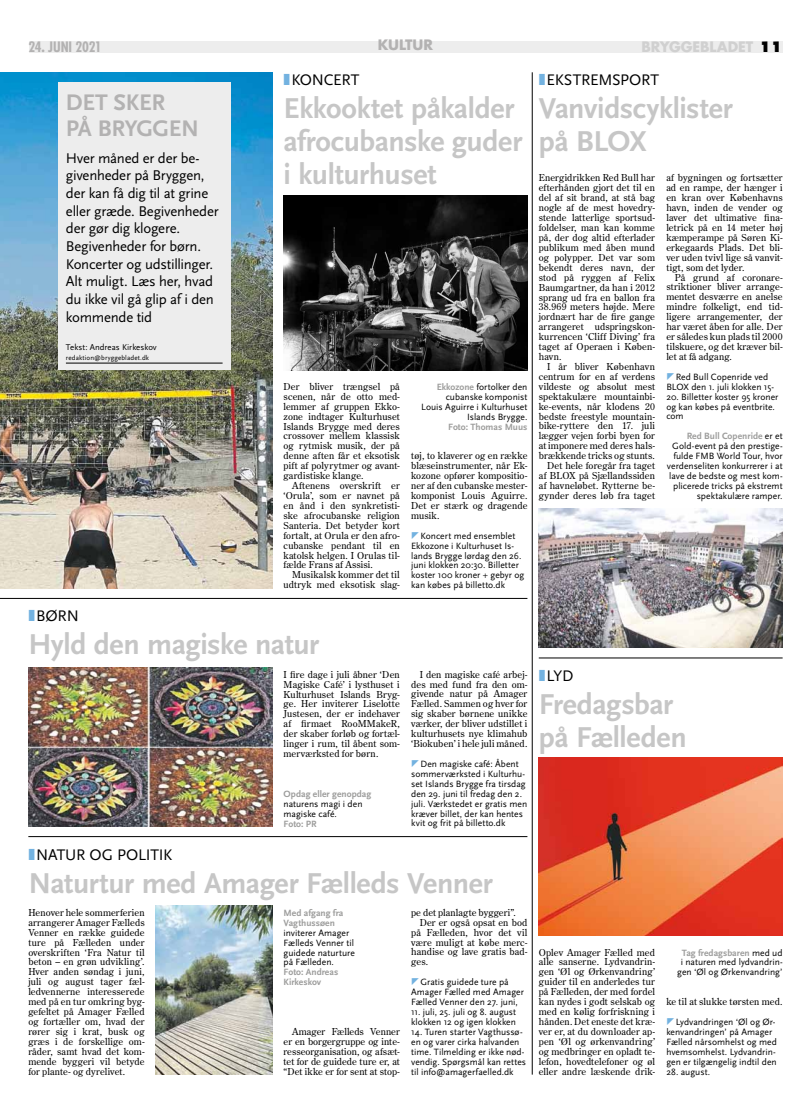
<style>
.page{position:relative;width:811px;height:1120px;background:#fff}
.page>*{position:absolute;margin:0;border:0;box-sizing:border-box;transform-origin:0 0}
.t1{font:700 30px/33px "Scala Sans";letter-spacing:-.015em;color:#c6c6c6}
.t2{font:700 23.5px/25.9px "Scala Sans";letter-spacing:-.01em;color:#b3b2b2}
.t3{font:16px "Scala Sans";letter-spacing:-.01em;color:#000}
.t4{font:14.7px/17.7px "Scala Sans";letter-spacing:-.015em;color:#000}
.t5{font:700 14px "Futura";letter-spacing:-.005em;color:#d0d0d0}
.t6{font:700 condensed 14px "Futura";letter-spacing:-.02em;color:#b3b2b2}
.t7{font:700 14px "Futura";color:#b3b2b2}
.t8{font:9.5px/9.9px "Century Old Style Std";letter-spacing:.01em;color:#000;text-align:justify}
.t9{font:9.5px/9.9px "Scala Sans";letter-spacing:.005em;color:#000}
.t10{font:700 9.5px/9.9px "Scala Sans";color:#9d9d9c}
.t11{font:8.7px "Scala Sans";letter-spacing:.005em;color:#000}
.t12{font:7px "Scala Sans";letter-spacing:.015em;color:#000}
.s1{font-weight:800;color:#000}
.s2{color:#73b2e0}
.s3{font-weight:700;color:#9d9d9c}
</style>
<div class="page">
<div style="left:29px;top:41px;width:753px;height:11px;background:#ededed"></div>
<img style="left:28px;top:668px;width:244px;height:158px">
<img style="left:0;top:72px;width:272px;height:516px">
<div style="left:58px;top:82px;width:173px;height:288px;background:#ededed"></div>
<hr style="left:66px;top:363px;width:157px;height:1px;background:#000">
<img style="left:283px;top:196px;width:244px;height:174px">
<img style="left:539px;top:509px;width:243px;height:139px">
<img style="left:539px;top:757px;width:243px;height:178px">
<hr style="left:28px;top:836px;width:499px;height:1px;background:#000">
<hr style="left:532px;top:72px;width:1px;height:1002px;background:#000">
<hr style="left:0;top:598px;width:527px;height:1px;background:#000">
<hr style="left:539px;top:658px;width:243px;height:1px;background:#000">
<img style="left:156px;top:906px;width:116px;height:168px">
<h3 class="t6" style="left:28px;top:38px;width:75px">24. Juni 2021</h3>
<h3 class="t7" style="left:378px;top:36px;width:57px">KU LTUR</h3>
<h3 class="t5" style="left:641px;top:38px;width:143px">BRYGGEBLADET <span class="s1">11</span></h3>
<h2 class="t2" style="left:66px;top:90px;width:134px">Det sker<br>på Brygg en</h2>
<h3 class="t4" style="left:66px;top:149px;width:154px">Hver måned er der be&shy;givenheder på Bryggen, der kan få dig til at grine eller græde. Begivenheder der gør dig klogere.<br>Begivenheder for børn.<br>Koncerter og udstillinger.<br>Alt muligt. Læs her, hvad du ikke vil gå glip af i den kommende tid</h3>
<p class="t11" style="left:66px;top:343px;width:92px">Tekst: Andreas Kirkeskov</p>
<p class="t12" style="left:66px;top:354px;width:85px">redaktion@bryggebladet.dk</p>
<h3 class="t3" style="left:283px;top:72px;width:28px"><span class="s2">❚</span>Koncert</h3>
<h1 class="t1" style="left:283px;top:93px;width:241px">Ekkooktet påkalder afrocubanske guder i kulturhuset</h1>
<p class="t8" style="left:283px;top:381px;width:118px">Der bliver trængsel på scenen, når de otto med&shy;lemmer af gruppen Ekko&shy;zone indtager Kulturhuset Islands Brygge med deres crossover mellem klassisk og rytmisk musik, der på denne aften får et eksotisk pift af polyrytmer og avant&shy;gardistiske klange.</p>
<p class="t8" style="left:283px;top:480px;width:118px;text-indent:9px">Aftenens overskrift er ‘Orula’, som er navnet på en ånd i den synkretisti&shy;ske afrocubanske religion Santeria. Det betyder kort fortalt, at Orula er den afro&shy;cubanske pendant til en katolsk helgen. I Orulas til&shy;fælde Frans af Assisi.</p>
<p class="t8" style="left:283px;top:570px;width:118px;text-align:right">Musikalsk kommer det til udtryk med eksotisk slag-</p>
<p class="t9" style="left:421px;top:382px;width:108px;text-align:right"><span class="s3">Ekkozone</span> fortolker den cubanske komponist<br>Louis Aguirre i Kulturhuset<br>Islands Brygge.</p>
<p class="t10" style="left:448px;top:422px;width:81px">Foto: Thomas Muus</p>
<p class="t8" style="left:411px;top:451px;width:118px">tøj, to klaverer og en række blæseinstrumenter, når Ek&shy;kozone opfører kompositio&shy;ner af den cubanske mester&shy;komponist Louis Aguirre.<br>Det er stærk og dragende musik.</p>
<p class="t9" style="left:411px;top:531px;width:115px;text-indent:9px">Koncert med ensemblet<br>Ekkozone i Kulturhuset Is&shy;lands Brygge lørdag den 26. juni klokken 20:30. Billetter koster 100 kroner + gebyr og kan købes på billetto.dk</p>
<h3 class="t3" style="left:28px;top:607px;width:29px"><span class="s2">❚</span>Børn</h3>
<h1 class="t1" style="left:28px;top:629px;width:293px">Hyld den magiske natur</h1>
<p class="t8" style="left:283px;top:669px;width:118px">I fire dage i juli åbner ‘Den Magiske Café’ i lysthuset i Kulturhuset Islands Bryg&shy;ge. Her inviterer Liselotte Justesen, der er indehaver af firmaet RooMMakeR, der skaber forløb og fortæl&shy;linger i rum, til åbent som&shy;merværksted for børn.</p>
<p class="t8" style="left:411px;top:669px;width:118px;text-indent:9px">I den magiske café arbej&shy;des med fund fra den om&shy;givende natur på Amager Fælled. Sammen og hver for sig skaber børnene unikke værker, der bliver udstillet i kulturhusets nye klimahub ‘Biokuben’ i hele juli måned.</p>
<p class="t9" style="left:411px;top:759px;width:118px;text-indent:9px">Den magiske café: Åbent sommerværksted i Kulturhu&shy;set Islands Brygge fra tirsdag den 29. juni til fredag den 2. juli. Værkstedet er gratis men kræver billet, der kan hentes kvit og frit på billetto.dk</p>
<h3 class="t3" style="left:28px;top:845px;width:31px"><span class="s2">❚</span>Natur</h3>
<h3 class="t3" style="left:89px;top:845px;width:37px">og politik</h3>
<h1 class="t1" style="left:28px;top:867px;width:466px">N aturtur med Amager Fælleds Venner</h1>
<p class="t8" style="left:28px;top:907px;width:118px">Henover hele sommerferien arrangerer Amager Fælleds Venner en række guidede ture på Fælleden under overskriften ‘Fra Natur til beton – en grøn udvikling’.<br>Hver anden søndag i juni, juli og august tager fæl&shy;ledvennerne interesserede med på en tur omkring byg&shy;gefeltet på Amager Fælled og fortæller om, hvad der rører sig i krat, busk og græs i de forskellige om&shy;råder, samt hvad det kom&shy;mende byggeri vil betyde for plante- og dyrelivet.</p>
<p class="t10" style="left:283px;top:789px;width:89px">Opdag eller genopdag</p>
<p class="t9" style="left:283px;top:799px;width:80px">naturens magi i den magiske café.</p>
<p class="t10" style="left:283px;top:818px;width:34px">Foto: PR</p>
<p class="t8" style="left:411px;top:907px;width:106px">pe det planlagte byggeri”.</p>
<p class="t8" style="left:420px;top:917px;width:109px">Der er også opsat en bod</p>
<p class="t8" style="left:411px;top:927px;width:118px">på Fælleden, hvor det vil</p>
<p class="t8" style="left:411px;top:937px;width:118px">være muligt at købe merc-</p>
<p class="t8" style="left:411px;top:947px;width:118px">handise og lave gratis bad-</p>
<p class="t8" style="left:411px;top:957px;width:19px">ges.</p>
<p class="t9" style="left:411px;top:977px;width:114px;text-indent:9px">Gratis guidede ture på<br>Amager Fælled med Amager<br>Fælled Venner den 27. juni,</p>
<p class="t9" style="left:411px;top:1007px;width:107px">11. juli, 25. juli og 8. august klokken 12 og igen klokken</p>
<p class="t9" style="left:411px;top:1027px;width:116px">14. Turen starter Vagthussø&shy;en og varer cirka halvanden time. Tilmelding er ikke nød&shy;vendig. Spørgsmål kan rettes til info@amagerfaelled.dk</p>
<p class="t10" style="left:283px;top:908px;width:61px">Med afgang fra<br>Vagthussøen</p>
<p class="t9" style="left:283px;top:928px;width:73px">inviterer Amager<br>Fælleds Venner til guidede naturture på Fælleden.</p>
<p class="t10" style="left:283px;top:967px;width:56px">Foto: Andreas<br>Kirkeskov</p>
<p class="t8" style="left:283px;top:1026px;width:118px;text-indent:9px">Amager Fælleds Venner er en borgergruppe og inte&shy;resseorganisation, og afsæt&shy;tet for de guidede ture er, at “Det ikke er for sent at stop-</p>
<h3 class="t3" style="left:539px;top:72px;width:27px"><span class="s2">❚</span>Ekstremsport</h3>
<h1 class="t1" style="left:539px;top:93px;width:196px">Vanvidscyklister på BLOX</h1>
<p class="t8" style="left:539px;top:173px;width:118px">Energidrikken Red Bull har efterhånden gjort det til en del af sit brand, at stå bag nogle af de mest hovedry&shy;stende latterlige sportsud&shy;foldelser, man kan komme på, der dog altid efterlader publikum med åben mund og polypper. Det var som bekendt deres navn, der stod på ryggen af Felix Baumgartner, da han i 2012 sprang ud fra en ballon fra 38.969 meters højde. Mere jordnært har de fire gange arrangeret udspringskon&shy;kurrencen ‘Cliff Diving’ fra taget af Operaen i Køben&shy;havn.</p>
<p class="t8" style="left:539px;top:361px;width:118px;text-align:right">I år bliver København centrum for en af verdens vildeste og absolut mest spektakulære mountainbi&shy;ke-events, når klodens 20 bedste freestyle mountain&shy;bike-ryttere den 17. juli lægger vejen forbi byen for at imponere med deres hals&shy;brækkende tricks og stunts.<br>Det hele foregår fra taget af BLOX på Sjællandssiden af havneløbet. Rytterne be&shy;gynder deres løb fra taget</p>
<p class="t8" style="left:666px;top:173px;width:118px">af bygningen og fortsætter ad en rampe, der hænger i en kran over Københavns havn, inden de vender og laver det ultimative fina&shy;letrick på en 14 meter høj kæmperampe på Søren Ki&shy;erkegaards Plads. Det bli&shy;ver uden tvivl lige så vanvit&shy;tigt, som det lyder.</p>
<p class="t8" style="left:666px;top:272px;width:118px;text-indent:9px">På grund af coronare&shy;striktioner bliver arrange&shy;mentet desværre en anelse mindre folkeligt, end tid&shy;ligere arrangementer, der har været åben for alle. Der er således kun plads til 2000 tilskuere, og det kræver bil&shy;let at få adgang.</p>
<p class="t9" style="left:666px;top:372px;width:109px;text-align:center">Red Bull Copenride ved<br>BLOX den 1. juli klokken 15-</p>
<p class="t9" style="left:666px;top:392px;width:114px">20. Billetter koster 95 kroner og kan købes på eventbrite. com</p>
<p class="t9" style="left:667px;top:431px;width:117px;text-align:right"><span class="s3">Red Bull Copenride</span> er et<br>Gold-event på den prestige&shy;fulde FMB World Tour, hvor verdenseliten konkurrerer i at lave de bedste og mest kom&shy;plicerede tricks på ekstremt spektakulære ramper.</p>
<h3 class="t3" style="left:539px;top:667px;width:33px"><span class="s2">❚</span>Lyd</h3>
<h1 class="t1" style="left:539px;top:688px;width:149px">Fredagsbar på Fælleden</h1>
<p class="t8" style="left:539px;top:947px;width:118px">Oplev Amager Fælled med alle sanserne. Lydvandrin&shy;gen ‘Øl og Ørkenvandring’ guider til en anderledes tur på Fælleden, der med fordel kan nydes i godt selskab og med en kølig forfriskning i hånden. Det eneste det kræ&shy;ver er, at du downloader ap&shy;pen ‘Øl og ørkenvandring’ og medbringer en opladt te&shy;lefon, hovedtelefoner og øl eller andre læskende drik-</p>
<p class="t9" style="left:677px;top:947px;width:107px;text-align:center"><span class="s3">Tag fredagsbaren</span> med ud i naturen med lydvandrin&shy;gen ‘Øl og Ørkenvandring’</p>
<p class="t8" style="left:666px;top:996px;width:118px">ke til at slukke tørsten med.</p>
<p class="t9" style="left:666px;top:1017px;width:112px;text-indent:9px">Lydvandringen ‘Øl og Ør&shy;kenvandringen’ på Amager<br>Fælled nårsomhelst og med hvemsomhelst. Lydvandrin&shy;gen er tilgængelig indtil den</p>
<p class="t9" style="left:666px;top:1066px;width:45px">28. august.</p>
</div>
